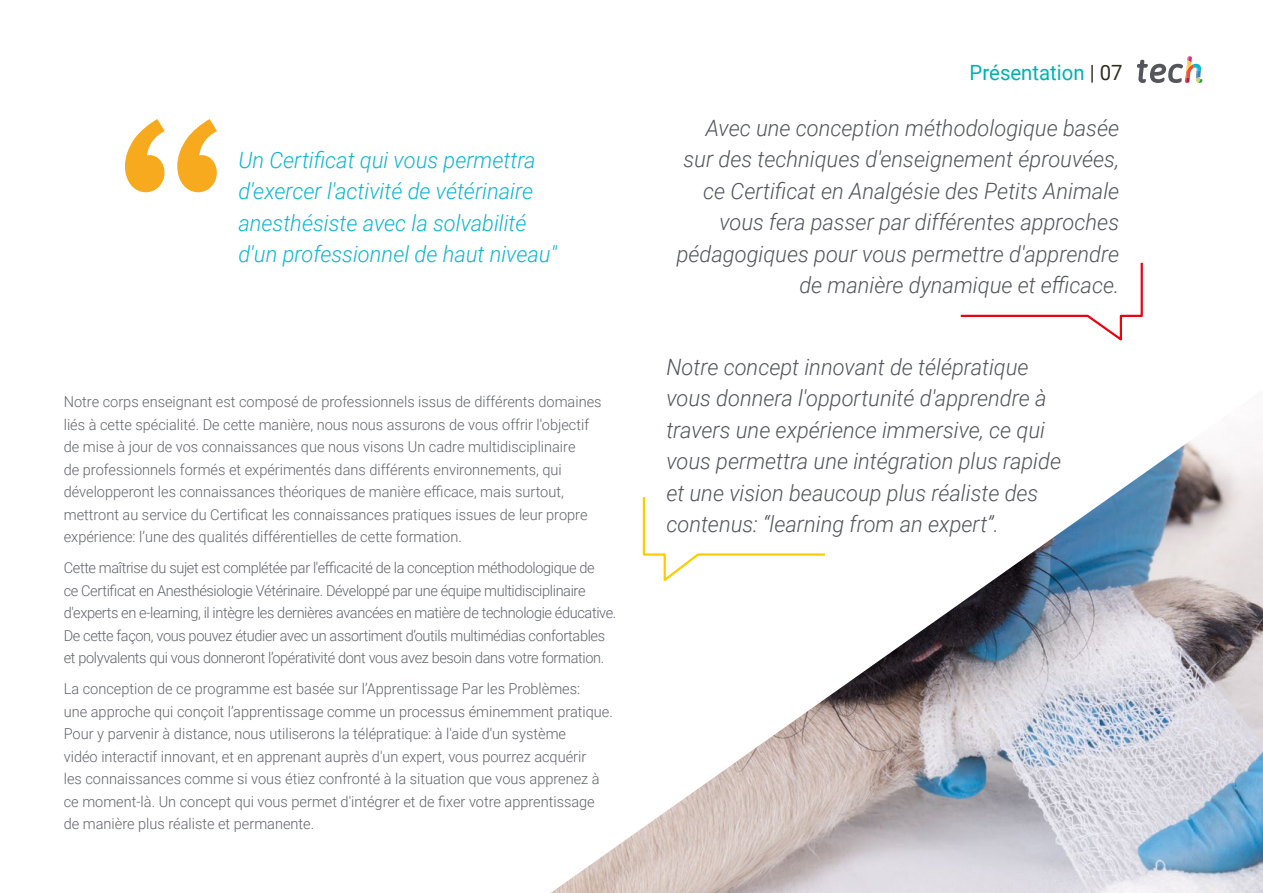
<style>
.page{position:relative;width:1263px;height:893px;background:#fff}
.page>*{position:absolute;margin:0;border:0;box-sizing:border-box;transform-origin:0 0}
.t1{font:italic 300 22.5px/31.5px "Roboto";color:#52555b}
.t2{font:italic 300 22.5px/31.5px "Roboto";color:#0fb6cf}
.t3{font:21px "Roboto";color:#00b2af}
.t4{font:300 15px/22.5px "Roboto";color:#61646a}
.t5{font:300 15px/22.5px "Roboto";letter-spacing:-.025em;color:#61646a}
.s1{color:#312e20}
</style>
<div class="page">
<svg style="left:1137px;top:56px;width:65px;height:27px"></svg>
<svg style="left:960px;top:262px;width:183px;height:79px"></svg>
<img style="left:551px;top:441px;width:712px;height:452px">
<svg style="left:125px;top:119px;width:92px;height:73px"></svg>
<h1 class="t2" style="left:238px;top:143px;width:320px">Un Certificat qui vous permettra d'exercer l'activité de vétérinaire anesthésiste avec la solvabilité d'un professionnel de haut niveau"</h1>
<p class="t4" style="left:64px;top:390px;width:539px">Notre corps enseignant est composé de professionnels issus de différents domaines liés à cette spécialité. De cette manière, nous nous assurons de vous offrir l'objectif de mise à jour de vos connaissances que nous visons Un cadre multidisciplinaire<br>de professionnels formés et expérimentés dans différents environnements, qui développeront les connaissances théoriques de manière efficace, mais surtout, mettront au service du Certificat les connaissances pratiques issues de leur propre expérience: l’une des qualités différentielles de cette formation.</p>
<p class="t5" style="left:64px;top:556px;width:554px">Cette maîtrise du sujet est complétée par l'efficacité de la conception méthodologique de<br>ce Certificat en Anesthésiologie Vétérinaire. Développé par une équipe multidisciplinaire d'experts en e-learning, il intègre les dernières avancées en matière de technologie éducative.<br>De cette façon, vous pouvez étudier avec un assortiment d’outils multimédias confortables et polyvalents qui vous donneront l’opérativité dont vous avez besoin dans votre formation.</p>
<p class="t4" style="left:64px;top:677px;width:551px">La conception de ce programme est basée sur l’Apprentissage Par les Problèmes:<br>une approche qui conçoit l’apprentissage comme un processus éminemment pratique.<br>Pour y parvenir à distance, nous utiliserons la télépratique: à l'aide d'un système<br>vidéo interactif innovant, et en apprenant auprès d'un expert, vous pourrez acquérir<br>les connaissances comme si vous étiez confronté à la situation que vous apprenez à ce moment-là. Un concept qui vous permet d'intégrer et de fixer votre apprentissage de manière plus réaliste et permanente.</p>
<h2 class="t3" style="left:970px;top:57px;width:155px">Présentation <span class="s1">| 07</span></h2>
<p class="t1" style="left:677px;top:111px;width:444px;text-align:right">Avec une conception méthodologique basée sur des techniques d'enseignement éprouvées, ce Certificat en Analgésie des Petits Animale vous fera passer par différentes approches pédagogiques pour vous permettre d'apprendre de manière dynamique et efficace.</p>
<p class="t1" style="left:666px;top:350px;width:396px">Notre concept innovant de télépratique vous donnera l'opportunité d'apprendre à travers une expérience immersive, ce qui vous permettra une intégration plus rapide et une vision beaucoup plus réaliste des contenus: “learning from an expert”.</p>
</div>
